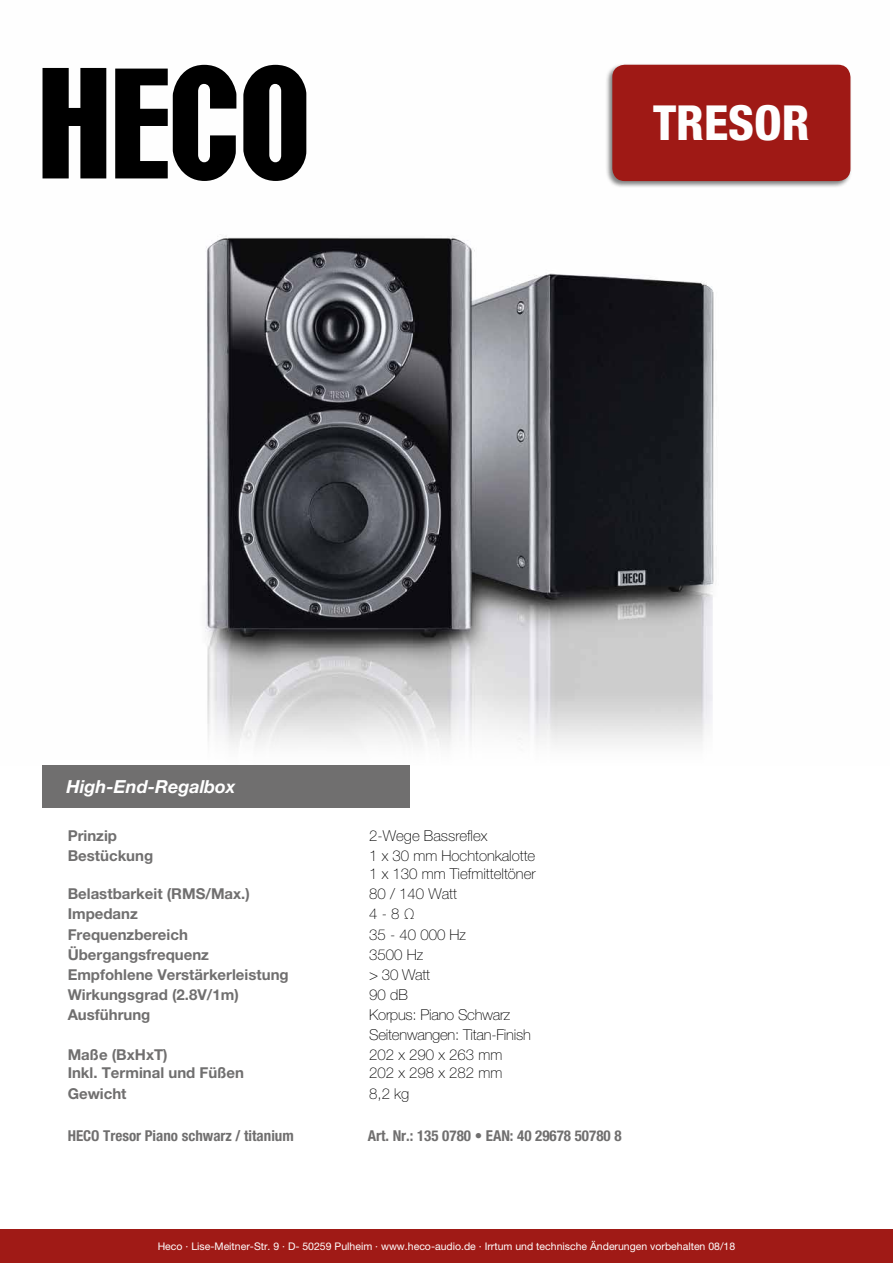
<style>
.page{position:relative;width:893px;height:1263px;background:#fff}
.page>*{position:absolute;margin:0;border:0;box-sizing:border-box;transform-origin:0 0}
.t1{font:800 condensed 48.3px "Helvetica Neue LT Std";color:#fff}
.t2{font:italic 700 18px "Helvetica Neue LT Std";color:#fff}
.t3{font:700 15px "Helvetica Neue LT Std";color:#706f6f}
.t4{font:100 15px/18px "Helvetica Neue LT Std";color:#000}
.t5{font:700 condensed 15px "Helvetica Neue LT Std";color:#706f6f}
.t6{font:10.5px "Helvetica Neue LT Std";color:#fff}
</style>
<div class="page">
<div style="left:0;top:1229px;width:893px;height:34px;background:#a01a16"></div>
<div style="left:43px;top:765px;width:367px;height:43px;background:#706f6f"></div>
<img style="left:42px;top:64px;width:809px;height:683px">
<h1 class="t1" style="left:653px;top:93px;width:158px">TRESOR</h1>
<p class="t2" style="left:66px;top:775px;width:170px">High-End-Regalbox</p>
<p class="t3" style="left:68px;top:826px;width:51px">Prinzip</p>
<p class="t4" style="left:369px;top:827px;width:120px">2-Wege Bassreflex</p>
<p class="t3" style="left:68px;top:846px;width:87px">Bestückung</p>
<p class="t4" style="left:369px;top:847px;width:168px">1 x 30 mm Hochtonkalotte<br>1 x 130 mm Tiefmitteltöner</p>
<p class="t3" style="left:68px;top:885px;width:184px">Belastbarkeit (RMS/Max.)</p>
<p class="t4" style="left:369px;top:885px;width:89px">80 / 140 Watt</p>
<p class="t3" style="left:68px;top:905px;width:72px">Impedanz</p>
<p class="t4" style="left:369px;top:905px;width:47px">4 - 8 Ω</p>
<p class="t3" style="left:68px;top:925px;width:122px">Frequenzbereich</p>
<p class="t4" style="left:369px;top:925px;width:98px">35 - 40 000 Hz</p>
<p class="t3" style="left:68px;top:945px;width:143px">Übergangsfrequenz</p>
<p class="t4" style="left:369px;top:945px;width:55px">3500 Hz</p>
<p class="t3" style="left:68px;top:965px;width:223px">Empfohlene Verstärkerleistung</p>
<p class="t4" style="left:369px;top:965px;width:62px">&gt; 30 Watt</p>
<p class="t3" style="left:68px;top:985px;width:173px">Wirkungsgrad (2.8V/1m)</p>
<p class="t4" style="left:369px;top:985px;width:40px">90 dB</p>
<p class="t3" style="left:68px;top:1005px;width:84px">Ausführung</p>
<p class="t4" style="left:369px;top:1005px;width:163px;line-height:20.1px">Korpus: Piano Schwarz<br>Seitenwangen: Titan-Finish</p>
<p class="t3" style="left:68px;top:1046px;width:101px">Maße (BxHxT)</p>
<p class="t4" style="left:369px;top:1046px;width:135px">202 x 290 x 263 mm</p>
<p class="t3" style="left:68px;top:1064px;width:178px">Inkl. Terminal und Füßen</p>
<p class="t4" style="left:369px;top:1064px;width:135px">202 x 298 x 282 mm</p>
<p class="t3" style="left:68px;top:1084px;width:60px">Gewicht</p>
<p class="t4" style="left:369px;top:1084px;width:42px">8,2 kg</p>
<p class="t5" style="left:68px;top:1126px;width:228px">HECO Tresor Piano schwarz / titanium</p>
<p class="t5" style="left:368px;top:1126px;width:255px">Art. Nr.: 135 0780 • EAN: 40 29678 50780 8</p>
<p class="t6" style="left:158px;top:1240px;width:579px">Heco · Lise-Meitner-Str. 9 · D- 50259 Pulheim · www.heco-audio.de · Irrtum und technische Änderungen vorbehalten 08/18</p>
</div>
